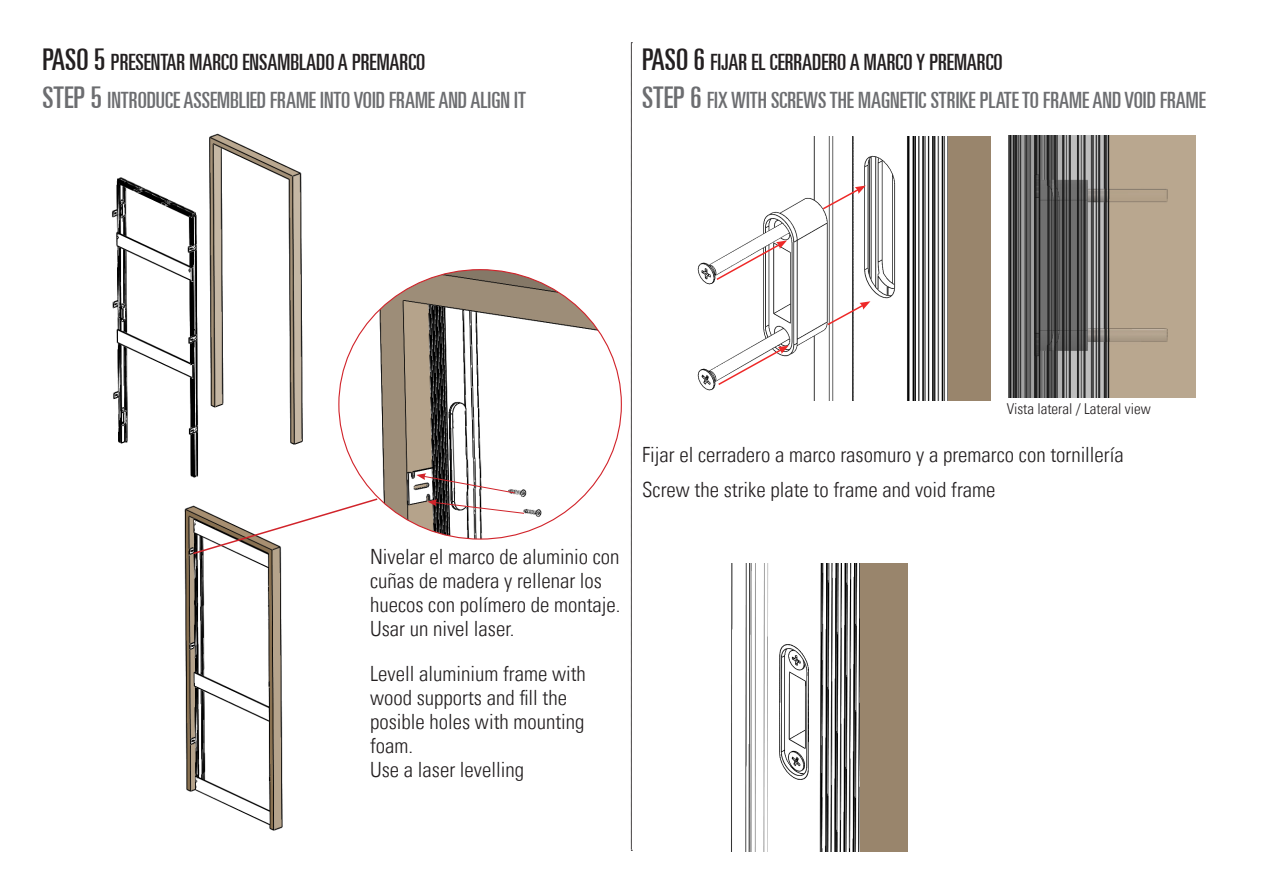
<style>
.page{position:relative;width:1263px;height:893px;background:#fff}
.page>*{position:absolute;margin:0;border:0;box-sizing:border-box;transform-origin:0 0}
.t1{font:ultra-condensed 22.5px "Univers LT";color:#6c6d70}
.t2{font:ultra-condensed 22.5px "Univers LT";color:#231f20}
.t3{font:300 condensed 21px/24px "Univers LT";color:#231f20}
.t4{font:300 condensed 15px "Univers LT";color:#231f20}
.s1{font-size:30px}
</style>
<div class="page">
<svg style="left:631px;top:42px;width:1px;height:809px"></svg>
<img style="left:697px;top:136px;width:251px;height:265px">
<svg style="left:715px;top:240px;width:72px;height:41px"></svg>
<svg style="left:821px;top:186px;width:45px;height:25px"></svg>
<svg style="left:826px;top:301px;width:44px;height:26px"></svg>
<svg style="left:717px;top:345px;width:72px;height:41px"></svg>
<div style="left:948px;top:136px;width:42px;height:265px;background:#99856c"></div>
<img style="left:731px;top:563px;width:177px;height:289px">
<div style="left:860px;top:563px;width:47px;height:289px;background:#99856c"></div>
<img style="left:1008px;top:136px;width:187px;height:261px">
<img style="left:111px;top:133px;width:228px;height:698px">
<svg style="left:191px;top:497px;width:148px;height:58px"></svg>
<img style="left:339px;top:270px;width:282px;height:269px">
<svg style="left:416px;top:473px;width:109px;height:41px"></svg>
<p class="t2" style="left:43px;top:49px;width:384px"><span class="s1">PASO 5</span> PRESENTAR MARCO ENSAMBLADO A PREMARCO</p>
<p class="t1" style="left:43px;top:87px;width:485px"><span class="s1">STEP 5</span> INTRODUCE ASSEMBLIED FRAME INTO VOID FRAME AND ALIGN IT</p>
<p class="t2" style="left:642px;top:49px;width:362px"><span class="s1">PASO 6</span> FIJAR EL CERRADERO A MARCO Y PREMARCO</p>
<p class="t1" style="left:642px;top:87px;width:565px"><span class="s1">STEP 6</span> FIX WITH SCREWS THE MAGNETIC STRIKE PLATE TO FRAME AND VOID FRAME</p>
<p class="t3" style="left:370px;top:544px;width:252px">Nivelar el marco de aluminio con cuñas de madera y rellenar los huecos con polímero de montaje.</p>
<p class="t3" style="left:370px;top:616px;width:146px">Usar un nivel laser.</p>
<p class="t3" style="left:370px;top:661px;width:217px">Levell aluminium frame with wood supports and fill the posible holes with mounting foam.</p>
<p class="t3" style="left:370px;top:757px;width:155px">Use a laser levelling</p>
<p class="t4" style="left:1007px;top:399px;width:145px">Vista lateral / Lateral view</p>
<p class="t3" style="left:642px;top:443px;width:483px">Fijar el cerradero a marco rasomuro y a premarco con tornillería</p>
<p class="t3" style="left:642px;top:477px;width:355px">Screw the strike plate to frame and void frame</p>
</div>
